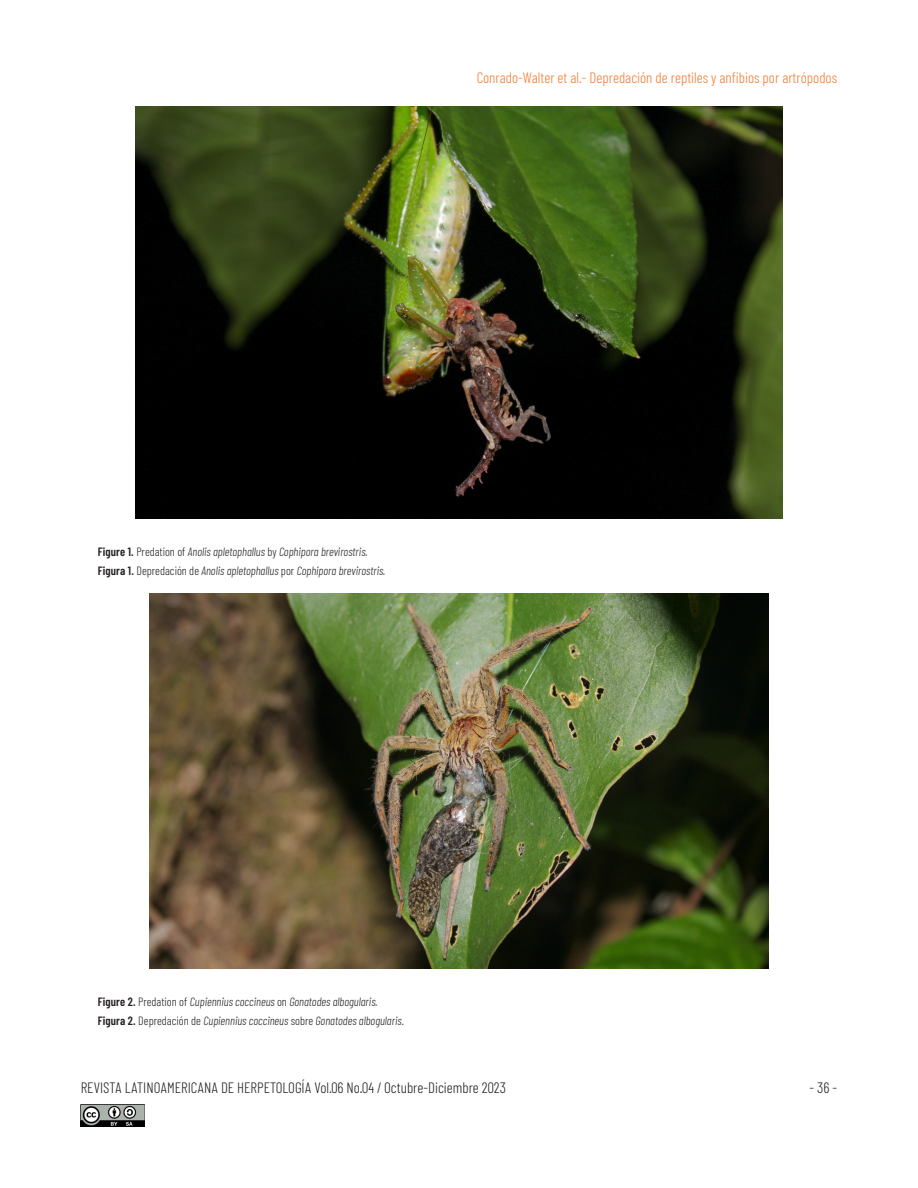
<style>
.page{position:relative;width:918px;height:1188px;background:#fff}
.page>*{position:absolute;margin:0;border:0;box-sizing:border-box;transform-origin:0 0}
.t1{font:300 15px "Barlow Condensed";color:#231f20}
.t2{font:300 15px "Barlow Condensed";color:#f47b31}
._02-txt_pie_de_Foto{font:italic 300 12px "Barlow Condensed";color:#231f20}
.s1{font-weight:600;font-style:normal}
.s2{font-style:normal}
</style>
<div class="page">
<img style="left:81px;top:1104px;width:64px;height:23px">
<img style="left:136px;top:106px;width:646px;height:413px">
<img style="left:150px;top:594px;width:618px;height:375px">
<p class="t2" style="left:477px;top:68px;width:362px">Conrado-Walter et al.- Depredación de reptiles y anfibios por artrópodos</p>
<p class="_02-txt_pie_de_Foto" style="left:98px;top:543px;width:271px"><span class="s1">Figure 1.</span> <span class="s2">Predation of</span> Anolis apletophallus <span class="s2">by</span> Cophipora brevirostris.</p>
<p class="_02-txt_pie_de_Foto" style="left:98px;top:562px;width:289px"><span class="s1">Figura 1.</span> <span class="s2">Depredación de</span> Anolis apletophallus <span class="s2">por</span> Cophipora brevirostris.</p>
<p class="_02-txt_pie_de_Foto" style="left:98px;top:993px;width:281px"><span class="s1">Figure 2.</span> <span class="s2">Predation of</span> Cupiennius coccineus <span class="s2">on</span> Gonatodes albogularis.</p>
<p class="_02-txt_pie_de_Foto" style="left:98px;top:1012px;width:308px"><span class="s1">Figura 2.</span> <span class="s2">Depredación de</span> Cupiennius coccineus <span class="s2">sobre</span> Gonatodes albogularis<span class="s2">.</span></p>
<p class="t1" style="left:81px;top:1079px;width:427px">REVISTA LATINOAMERICANA DE HERPETOLOGÍA Vol.06 No.04 / Octubre-Diciembre 2023</p>
<p class="t1" style="left:810px;top:1079px;width:29px">- 36 -</p>
</div>
